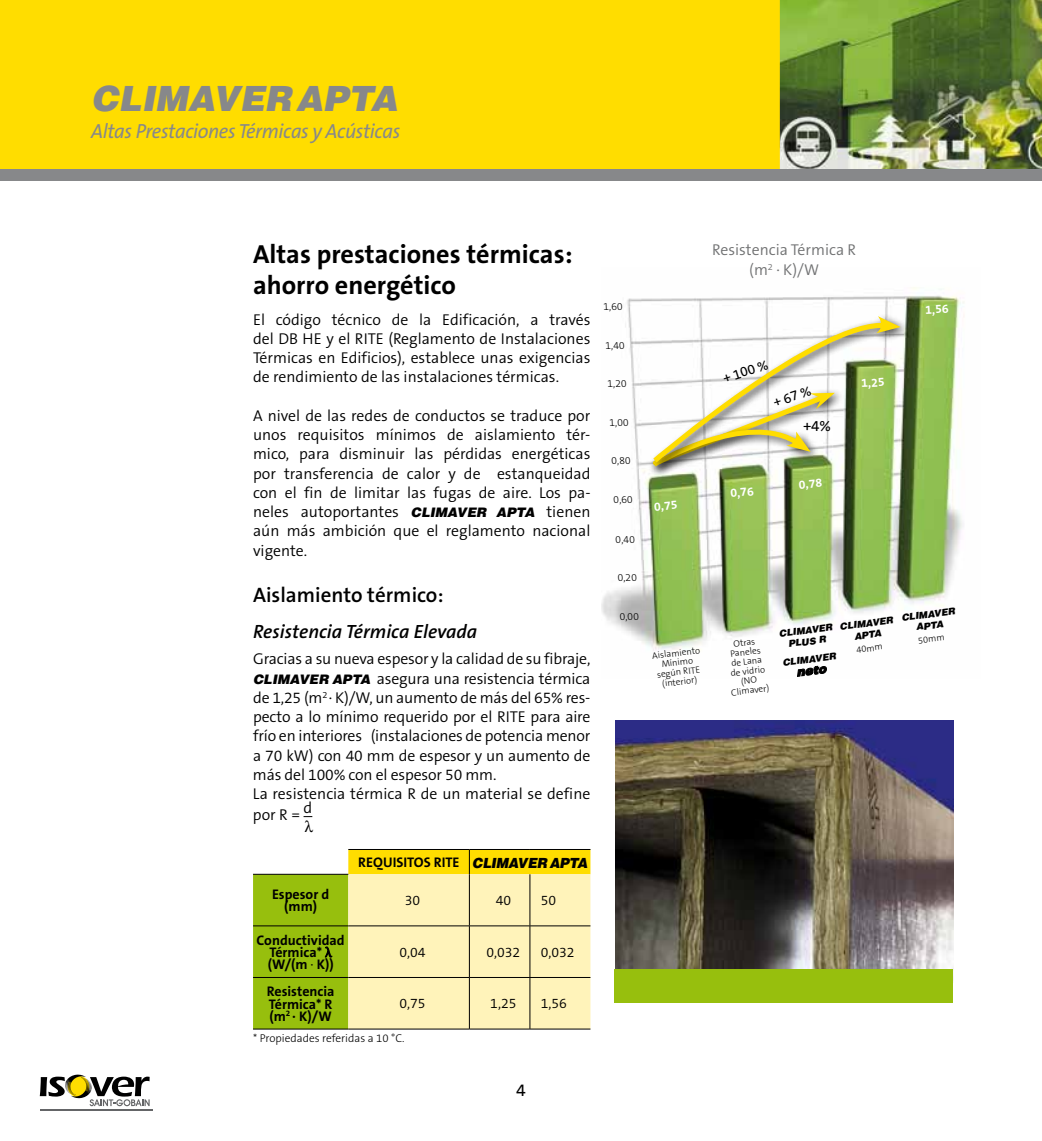
<style>
.page{position:relative;width:1042px;height:1141px;background:#fff}
.page>*{position:absolute;margin:0;border:0;box-sizing:border-box;transform-origin:0 0}
.t1{font:italic 900 34.82px "Helvetica";color:#87888a}
.t2{font:700 26.25px/31.5px "The Sans B7";color:#000}
.t3{font:600 21px "The Sans B6";color:#000}
.t4{font:italic 20.47px "The Sans B5 Plain";letter-spacing:-.02em;color:#87888a}
.t5{font:italic 600 19.25px "The Sans B6";color:#000}
.t6{font:17.5px "The Sans B5 Plain";color:#000}
.t7{font:300 15.75px/19.2px "The Sans B4";letter-spacing:-.01em;color:#000;text-align:justify}
.t8{font:300 15.75px/19.2px "The Sans B4";color:#707172;text-align:center}
.t9{font:15.75px "Symbol";color:#000}
.t10{font:15.22px "The Sans B5 Plain";color:#000}
.t11{font:700 14px/12.2px "The Sans B7";color:#000;text-align:center}
.t12{font:300 14px "The Sans B4";color:#000}
.t13{font:14px "The Sans B5 Plain";color:#000}
.t14{font:700 12.25px "The Sans B7";color:#fff}
.t15{font:300 11.38px "The Sans B3";color:#000}
.t16{font:300 10.5px "The Sans B3";color:#000}
.t17{font:italic 900 9.45px/11.4px "Helvetica";color:#000;text-align:center}
.t18{font:300 9.28px/9.6px "The Sans B3";color:#000;text-align:center}
.s1{font-family:"Helvetica";font-weight:900;font-style:italic;font-size:13.12px}
.s2{font-family:"Helvetica";font-weight:900;font-style:italic}
.s3{font-family:"Minion Pro";font-weight:400}
.s4{font-family:"The Sans B4";font-weight:300}
</style>
<div class="page">
<svg style="left:40px;top:1074px;width:110px;height:32px"></svg>
<hr style="left:40px;top:1109px;width:112px;height:1px;background:#646567">
<img style="left:780px;top:0;width:262px;height:169px">
<div style="left:0;top:0;width:780px;height:169px;background:#fd0"></div>
<img style="left:601px;top:287px;width:363px;height:385px">
<svg style="left:797px;top:666px;width:29px;height:11px"></svg>
<div style="left:649px;top:425px;width:172px;height:52px;background:#000;opacity:.75"></div>
<hr style="left:253px;top:1029px;width:95px;height:1px;background:#000">
<hr style="left:348px;top:1029px;width:121px;height:1px;background:#000">
<hr style="left:469px;top:1029px;width:61px;height:1px;background:#000">
<hr style="left:530px;top:1029px;width:60px;height:1px;background:#000">
<svg style="left:253px;top:849px;width:337px;height:180px;background:#dfde7d"></svg>
<img style="left:615px;top:721px;width:338px;height:248px">
<div style="left:615px;top:969px;width:338px;height:34px;background:#97bf0d"></div>
<div style="left:0;top:169px;width:1042px;height:12px;background:#87888a"></div>
<div style="left:649px;top:312px;width:262px;height:161px;background:#000;opacity:.75"></div>
<svg style="left:649px;top:316px;width:251px;height:153px"></svg>
<h1 class="t1" style="left:91px;top:75px;width:308px">CLIMAVERAPTA</h1>
<p class="t4" style="left:91px;top:120px;width:310px">Altas Prestaciones Térmicas y Acústicas</p>
<h2 class="t2" style="left:253px;top:239px;width:321px">Altas prestaciones térmicas: ahorro energético</h2>
<p class="t7" style="left:253px;top:310px;width:339px">El código técnico de la Edificación, a través del DB HE y el RITE (Reglamento de Instalaciones Térmicas en Edificios), establece unas exigencias de rendimiento de las instalaciones térmicas.</p>
<p class="t7" style="left:253px;top:407px;width:339px">A nivel de las redes de conductos se traduce por unos requisitos mínimos de aislamiento tér&shy;mico, para disminuir las pérdidas energéticas por transferencia de calor y de estanqueidad con el fin de limitar las fugas de aire. Los pa&shy;neles autoportantes <span class="s1">CLIMAVER APTA</span> tienen aún más ambición que el reglamento nacional vigente.</p>
<h3 class="t3" style="left:253px;top:584px;width:192px">Aislamiento térmico:</h3>
<p class="t5" style="left:253px;top:621px;width:226px">Resistencia Térmica Elevada</p>
<p class="t7" style="left:253px;top:650px;width:339px;text-align:left">Gracias a su nueva espesor y la calidad de su fibraje, <span class="s1">CLIMAVER APTA</span> asegura una resistencia térmica de 1,25 (m<sup>2</sup> · K)/W, un aumento de más del 65% res&shy;pecto a lo mínimo requerido por el RITE para aire frío en interiores (instalaciones de potencia menor a 70 kW) con 40 mm de espesor y un aumento de más del 100% con el espesor 50 mm.<br>La resistencia térmica R de un material se define</p>
<p class="t7" style="left:253px;top:806px;width:61px">porR=d</p>
<p class="t9" style="left:304px;top:816px;width:10px">●</p>
<p class="t11" style="left:358px;top:857px;width:231px">REQUISITOS RITE <span class="s2">CLIMAVER APTA</span></p>
<p class="t11" style="left:272px;top:889px;width:59px">Espesor d (mm)</p>
<p class="t12" style="left:405px;top:893px;width:17px">30</p>
<p class="t12" style="left:496px;top:893px;width:17px">40</p>
<p class="t12" style="left:541px;top:893px;width:17px">50</p>
<p class="t11" style="left:257px;top:934px;width:90px">Conductividad<br>Térmica* <span class="s3">λ </span>(W/(m <span class="s4">·</span> K))</p>
<p class="t12" style="left:399px;top:945px;width:28px">0,04</p>
<p class="t12" style="left:486px;top:945px;width:35px">0,032</p>
<p class="t12" style="left:541px;top:945px;width:35px">0,032</p>
<p class="t11" style="left:267px;top:986px;width:69px;text-align:left">Resistencia<br>Térmica* R (m<sup>2</sup> · K)/W</p>
<p class="t12" style="left:399px;top:996px;width:28px">0,75</p>
<p class="t12" style="left:490px;top:996px;width:28px">1,25</p>
<p class="t12" style="left:541px;top:996px;width:28px">1,56</p>
<p class="t15" style="left:253px;top:1032px;width:153px">* Propiedades referidas a 10 °C.</p>
<p class="t16" style="left:603px;top:301px;width:22px">1,60</p>
<p class="t16" style="left:605px;top:340px;width:22px">1,40</p>
<p class="t16" style="left:607px;top:378px;width:22px">1,20</p>
<p class="t16" style="left:609px;top:417px;width:22px">1,00</p>
<p class="t16" style="left:611px;top:455px;width:22px">0,80</p>
<p class="t16" style="left:613px;top:494px;width:22px">0,60</p>
<p class="t16" style="left:615px;top:534px;width:22px">0,40</p>
<p class="t16" style="left:618px;top:572px;width:22px">0,20</p>
<p class="t16" style="left:620px;top:611px;width:22px">0,00</p>
<p class="t14" style="left:653px;top:500px;width:25px;rotate:-5deg">0,75</p>
<p class="t8" style="left:712px;top:241px;width:145px">Resistencia Térmica R (m<sup>2</sup> · K)/W</p>
<p class="t13" style="left:721px;top:372px;width:48px;rotate:-18deg">+ 100 %</p>
<p class="t14" style="left:730px;top:487px;width:25px;rotate:-5deg">0,76</p>
<p class="t13" style="left:771px;top:395px;width:41px;rotate:-18deg">+ 67 %</p>
<p class="t10" style="left:803px;top:418px;width:29px">+4%</p>
<p class="t14" style="left:798px;top:478px;width:25px;rotate:-5deg">0,78</p>
<p class="t14" style="left:861px;top:377px;width:25px;rotate:-3deg">1,25</p>
<p class="t14" style="left:925px;top:303px;width:25px;rotate:-3deg">1,56</p>
<p class="t18" style="left:652px;top:651px;width:50px;rotate:-7deg">Aislamiento<br>Mínimo según RITE (interior)</p>
<p class="t18" style="left:725px;top:640px;width:40px;rotate:-7deg">Otras<br>Paneles de Lana de vidrio (no<br>Climaver)</p>
<p class="t17" style="left:901px;top:612px;width:55px;rotate:-7deg">CLIMAVER<br>APTA</p>
<p class="t18" style="left:917px;top:636px;width:28px;rotate:-7deg">50mm</p>
<p class="t17" style="left:839px;top:621px;width:55px;rotate:-7deg">CLIMAVER<br>APTA</p>
<p class="t18" style="left:856px;top:645px;width:28px;rotate:-7deg">40mm</p>
<p class="t17" style="left:778px;top:628px;width:55px;rotate:-7deg">CLIMAVER<br>PLUS R</p>
<p class="t17" style="left:782px;top:657px;width:55px;rotate:-7deg">CLIMAVER</p>
<p class="t6" style="left:516px;top:1081px;width:11px">4</p>
</div>
